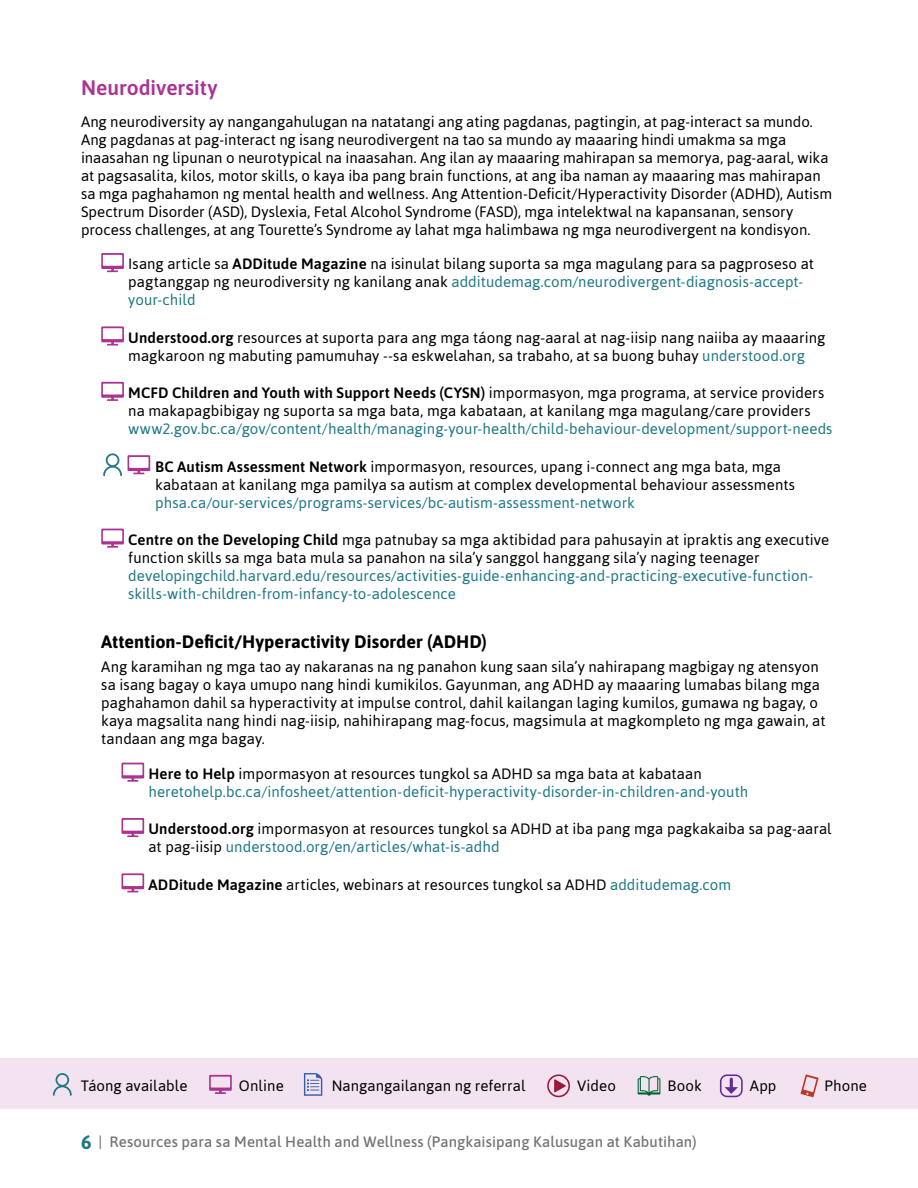
<style>
.page{position:relative;width:918px;height:1188px;background:#fff}
.page>*{position:absolute;margin:0;border:0;box-sizing:border-box;transform-origin:0 0}
.t1{font:600 21px "Asap";color:#ab3493}
.t2{font:700 18px "Asap";letter-spacing:.005em;color:#000}
.t3{font:15px/18px "Asap";letter-spacing:.005em;color:#000}
.t4{font:15px/18px "Asap";letter-spacing:.005em;color:#1f7885}
.t5{font:500 15px "Asap";letter-spacing:.005em;color:#767378}
.s1{font-weight:600}
.s2{color:#1f7885}
.s3{font-weight:600;color:#000}
.s4{color:#000}
.s5{font-weight:700;font-size:19.5px;color:#1f7885}
</style>
<div class="page">
<div style="left:0;top:1059px;width:918px;height:50px;background:#f3e3f0"></div>
<svg style="left:53px;top:1073px;width:19px;height:23px"></svg>
<svg style="left:209px;top:1075px;width:23px;height:19px"></svg>
<svg style="left:304px;top:1073px;width:18px;height:23px"></svg>
<svg style="left:547px;top:1074px;width:23px;height:23px"></svg>
<svg style="left:638px;top:1076px;width:22px;height:20px"></svg>
<svg style="left:720px;top:1074px;width:23px;height:23px"></svg>
<svg style="left:801px;top:1074px;width:18px;height:23px"></svg>
<svg style="left:101px;top:253px;width:23px;height:19px"></svg>
<svg style="left:101px;top:326px;width:23px;height:20px"></svg>
<svg style="left:101px;top:382px;width:23px;height:19px"></svg>
<svg style="left:103px;top:453px;width:19px;height:23px"></svg>
<svg style="left:128px;top:455px;width:22px;height:19px"></svg>
<svg style="left:101px;top:529px;width:23px;height:19px"></svg>
<svg style="left:122px;top:763px;width:22px;height:19px"></svg>
<svg style="left:122px;top:818px;width:22px;height:19px"></svg>
<svg style="left:122px;top:873px;width:22px;height:19px"></svg>
<h1 class="t1" style="left:81px;top:73px;width:138px">Neurodiversity</h1>
<p class="t3" style="left:81px;top:112px;width:753px">Ang neurodiversity ay nangangahulugan na natatangi ang ating pagdanas, pagtingin, at pag-interact sa mundo.<br>Ang pagdanas at pag-interact ng isang neurodivergent na tao sa mundo ay maaaring hindi umakma sa mga inaasahan ng lipunan o neurotypical na inaasahan. Ang ilan ay maaaring mahirapan sa memorya, pag-aaral, wika at pagsasalita, kilos, motor skills, o kaya iba pang brain functions, at ang iba naman ay maaaring mas mahirapan sa mga paghahamon ng mental health and wellness. Ang Attention-Deficit/Hyperactivity Disorder (ADHD), Autism Spectrum Disorder (ASD), Dyslexia, Fetal Alcohol Syndrome (FASD), mga intelektwal na kapansanan, sensory process challenges, at ang Tourette’s Syndrome ay lahat mga halimbawa ng mga neurodivergent na kondisyon.</p>
<p class="t3" style="left:128px;top:255px;width:687px">Isang article sa <span class="s1">ADDitude Magazine</span> na isinulat bilang suporta sa mga magulang para sa pagproseso at pagtanggap ng neurodiversity ng kanilang anak <span class="s2">additudemag.com/neurodivergent-diagnosis-accept&shy;your-child</span></p>
<p class="t3" style="left:128px;top:328px;width:699px"><span class="s1">Understood.org</span> resources at suporta para ang mga táong nag-aaral at nag-iisip nang naiiba ay maaaring magkaroon ng mabuting pamumuhay --sa eskwelahan, sa trabaho, at sa buong buhay <span class="s2">understood.org</span></p>
<p class="t3" style="left:128px;top:384px;width:698px"><span class="s1">MCFD Children and Youth with Support Needs (CYSN)</span> impormasyon, mga programa, at service providers na makapagbibigay ng suporta sa mga bata, mga kabataan, at kanilang mga magulang/care providers</p>
<p class="t4" style="left:128px;top:420px;width:706px">www2.gov.bc.ca/gov/content/health/managing-your-health/child-behaviour-development/support-needs</p>
<p class="t3" style="left:155px;top:457px;width:641px"><span class="s1">BC Autism Assessment Network</span> impormasyon, resources, upang i-connect ang mga bata, mga kabataan at kanilang mga pamilya sa autism at complex developmental behaviour assessments</p>
<p class="t4" style="left:155px;top:493px;width:481px">phsa.ca/our-services/programs-services/bc-autism-assessment-network</p>
<p class="t3" style="left:128px;top:531px;width:703px"><span class="s1">Centre on the Developing Child</span> mga patnubay sa mga aktibidad para pahusayin at ipraktis ang executive function skills sa mga bata mula sa panahon na sila’y sanggol hanggang sila’y naging teenager</p>
<p class="t4" style="left:128px;top:567px;width:687px">developingchild.harvard.edu/resources/activities-guide-enhancing-and-practicing-executive-function&shy;skills-with-children-from-infancy-to-adolescence</p>
<p class="t2" style="left:101px;top:629px;width:387px">Attention-Deficit/Hyperactivity Disorder (ADHD)</p>
<p class="t3" style="left:101px;top:658px;width:726px">Ang karamihan ng mga tao ay nakaranas na ng panahon kung saan sila’y nahirapang magbigay ng atensyon sa isang bagay o kaya umupo nang hindi kumikilos. Gayunman, ang ADHD ay maaaring lumabas bilang mga paghahamon dahil sa hyperactivity at impulse control, dahil kailangan laging kumilos, gumawa ng bagay, o kaya magsalita nang hindi nag-iisip, nahihirapang mag-focus, magsimula at magkompleto ng mga gawain, at tandaan ang mga bagay.</p>
<p class="t4" style="left:148px;top:765px;width:601px"><span class="s3">Here to Help</span> <span class="s4">impormasyon at resources tungkol sa ADHD sa mga bata at kabataan </span>heretohelp.bc.ca/infosheet/attention-deficit-hyperactivity-disorder-in-children-and-youth</p>
<p class="t3" style="left:148px;top:820px;width:685px"><span class="s1">Understood.org</span> impormasyon at resources tungkol sa ADHD at iba pang mga pagkakaiba sa pag-aaral at pag-iisip <span class="s2">understood.org/en/articles/what-is-adhd</span></p>
<p class="t3" style="left:148px;top:875px;width:584px"><span class="s1">ADDitude Magazine</span> articles, webinars at resources tungkol sa ADHD <span class="s2">additudemag.com</span></p>
<p class="t3" style="left:81px;top:1077px;width:108px">Táong available</p>
<p class="t3" style="left:239px;top:1077px;width:46px">Online</p>
<p class="t3" style="left:332px;top:1077px;width:195px">Nangangailangan ng referral</p>
<p class="t3" style="left:577px;top:1077px;width:40px">Video</p>
<p class="t3" style="left:668px;top:1077px;width:36px">Book</p>
<p class="t3" style="left:750px;top:1077px;width:28px">App</p>
<p class="t3" style="left:825px;top:1077px;width:44px">Phone</p>
<p class="t5" style="left:81px;top:1132px;width:617px"><span class="s5">6</span> | Resources para sa Mental Health and Wellness (Pangkaisipang Kalusugan at Kabutihan)</p>
</div>
